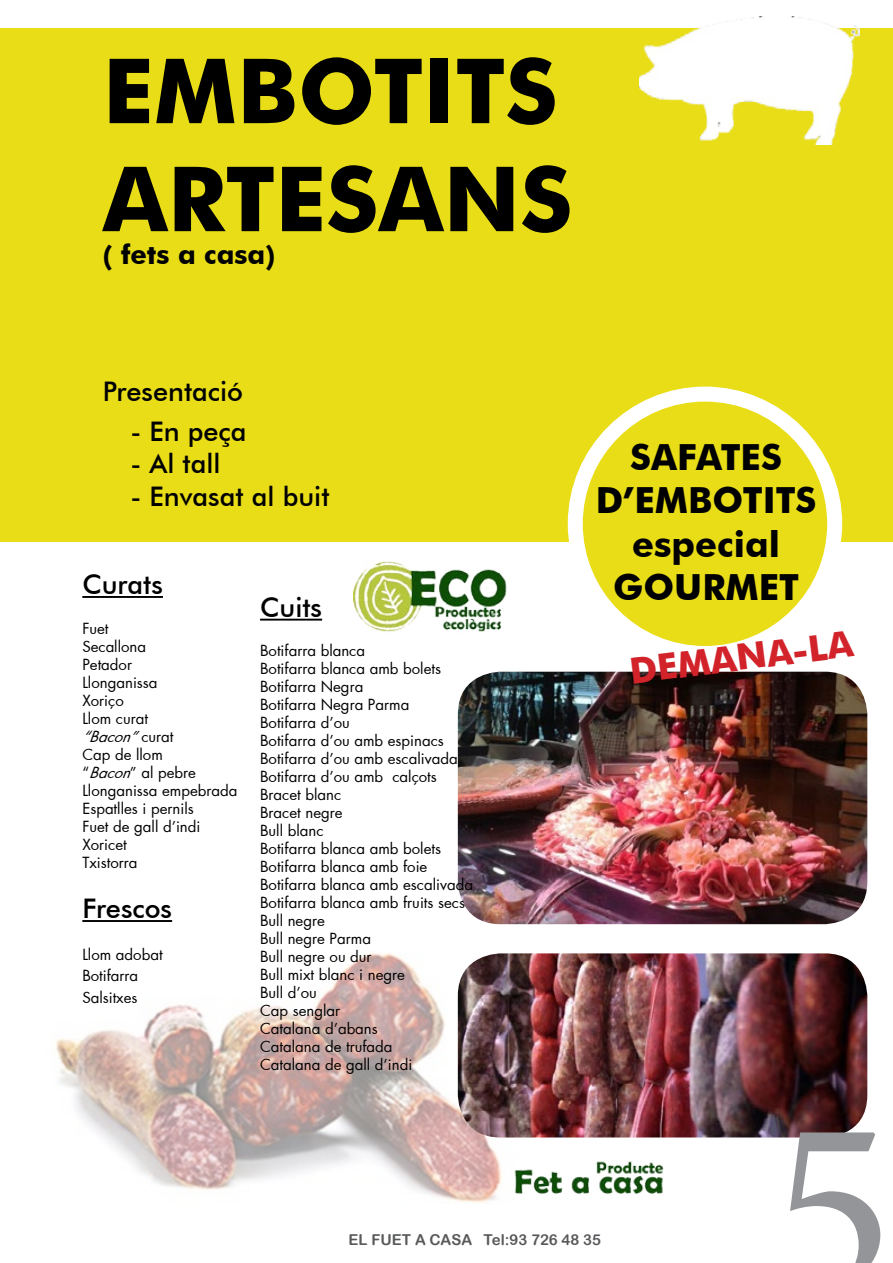
<style>
.page{position:relative;width:893px;height:1263px;background:#fff}
.page>*{position:absolute;margin:0;border:0;box-sizing:border-box;transform-origin:0 0}
.t1{font:258px "Minion Pro";color:#939598}
.t2{font:700 90px "Futura BT";color:#000}
.t3{font:700 36px "Futura BT";color:#000}
.t4{font:700 36px "Futura BT";color:#d2232a}
.t5{font:500 27px "Futura BT";color:#000}
.t6{font:700 27px "Futura BT";color:#000}
.t7{font:15px "Futura";color:#000}
.t8{font:15px "Arial Rounded MT Bold";color:#58595b}
.t9{font:italic 15px "Futura";color:#000}
.s1{font-style:normal}
.s2{font-style:italic}
</style>
<div class="page">
<img style="left:56px;top:953px;width:513px;height:250px">
<img style="left:458px;top:953px;width:409px;height:184px">
<img style="left:458px;top:672px;width:409px;height:252px">
<div style="left:0;top:28px;width:893px;height:514px;background:#e8dd17"></div>
<hr style="left:82px;top:596px;width:81px;height:2px;background:#000">
<div style="left:575px;top:394px;width:260px;height:259px;background:#e8dd17;border-radius:50%"></div>
<div style="left:568px;top:387px;width:274px;height:274px;border:15px solid #fff;border-radius:50%"></div>
<img style="left:639px;top:17px;width:220px;height:128px">
<hr style="left:260px;top:619px;width:62px;height:2px;background:#000">
<hr style="left:82px;top:920px;width:90px;height:2px;background:#000">
<img style="left:495px;top:1142px;width:169px;height:61px">
<img style="left:354px;top:561px;width:153px;height:71px">
<p class="t2" style="left:103px;top:36px;width:456px">EMBOTITS</p>
<p class="t2" style="left:103px;top:144px;width:471px">ARTESANS</p>
<p class="t6" style="left:103px;top:238px;width:174px">( fets a casa)</p>
<p class="t5" style="left:103px;top:375px;width:142px">Presentació</p>
<p class="t5" style="left:130px;top:415px;width:118px">- En peça</p>
<p class="t5" style="left:130px;top:447px;width:92px">- Al tall</p>
<p class="t5" style="left:130px;top:480px;width:201px">- Envasat al buit</p>
<p class="t5" style="left:82px;top:568px;width:82px">Curats</p>
<p class="t7" style="left:82px;top:618px;width:28px">Fuet</p>
<p class="t7" style="left:82px;top:636px;width:65px">Secallona</p>
<p class="t7" style="left:82px;top:654px;width:51px">Petador</p>
<p class="t7" style="left:82px;top:672px;width:77px">Llonganissa</p>
<p class="t7" style="left:82px;top:690px;width:43px">Xoriço</p>
<p class="t7" style="left:82px;top:708px;width:67px">Llom curat</p>
<p class="t9" style="left:82px;top:726px;width:93px">“Bacon”<span class="s1">c u r a t</span></p>
<p class="t7" style="left:82px;top:744px;width:82px">Cap de llom</p>
<p class="t7" style="left:82px;top:762px;width:115px">“<span class="s2">Bacon</span>” al pebre</p>
<p class="t7" style="left:82px;top:780px;width:157px">Llonganissa empebrada</p>
<p class="t7" style="left:82px;top:798px;width:113px">Espatlles i pernils</p>
<p class="t7" style="left:82px;top:816px;width:120px">Fuet de gall d’indi</p>
<p class="t7" style="left:82px;top:834px;width:46px">Xoricet</p>
<p class="t7" style="left:82px;top:852px;width:57px">Txistorra</p>
<p class="t5" style="left:82px;top:892px;width:91px">Frescos</p>
<p class="t7" style="left:82px;top:944px;width:82px">Llom adobat</p>
<p class="t7" style="left:82px;top:965px;width:57px">Botifarra</p>
<p class="t7" style="left:82px;top:987px;width:57px">Salsitxes</p>
<p class="t5" style="left:260px;top:591px;width:64px">Cuits</p>
<p class="t7" style="left:260px;top:640px;width:107px">Botifarra blanca</p>
<p class="t7" style="left:260px;top:658px;width:182px">Botifarra blanca amb bolets</p>
<p class="t7" style="left:260px;top:676px;width:105px">Botifarra Negra</p>
<p class="t7" style="left:260px;top:694px;width:151px">Botifarra Negra Parma</p>
<p class="t7" style="left:260px;top:712px;width:91px">Botifarra d’ou</p>
<p class="t7" style="left:260px;top:730px;width:185px">Botifarra d’ou amb espinacs</p>
<p class="t7" style="left:260px;top:748px;width:199px">Botifarra d’ou amb escalivada</p>
<p class="t7" style="left:260px;top:766px;width:178px">Botifarra d’ou amb calçots</p>
<p class="t7" style="left:260px;top:784px;width:83px">Bracet blanc</p>
<p class="t7" style="left:260px;top:802px;width:84px">Bracet negre</p>
<p class="t7" style="left:260px;top:820px;width:65px">Bull blanc</p>
<p class="t7" style="left:260px;top:838px;width:182px">Botifarra blanca amb bolets</p>
<p class="t7" style="left:260px;top:856px;width:169px">Botifarra blanca amb foie</p>
<p class="t7" style="left:260px;top:874px;width:214px">Botifarra blanca amb escalivada</p>
<p class="t7" style="left:260px;top:892px;width:206px">Botifarra blanca amb fruits secs</p>
<p class="t7" style="left:260px;top:910px;width:66px">Bull negre</p>
<p class="t7" style="left:260px;top:928px;width:112px">Bull negre Parma</p>
<p class="t7" style="left:260px;top:946px;width:113px">Bull negre ou dur</p>
<p class="t7" style="left:260px;top:964px;width:146px">Bull mixt blanc i negre</p>
<p class="t7" style="left:260px;top:982px;width:58px">Bull d’ou</p>
<p class="t7" style="left:260px;top:1000px;width:82px">Cap senglar</p>
<p class="t7" style="left:260px;top:1018px;width:119px">Catalana d’abans</p>
<p class="t7" style="left:260px;top:1036px;width:134px">Catalana de trufada</p>
<p class="t7" style="left:260px;top:1054px;width:154px">Catalana de gall d’indi</p>
<p class="t3" style="left:630px;top:435px;width:153px">SAFATES</p>
<p class="t3" style="left:596px;top:479px;width:222px">D’EMBOTITS</p>
<p class="t3" style="left:632px;top:522px;width:149px">especial</p>
<p class="t3" style="left:613px;top:565px;width:187px">GOURMET</p>
<p class="t4" style="left:627px;top:649px;width:226px;rotate:-7deg">DEMANA-LA</p>
<p class="t8" style="left:349px;top:1231px;width:254px">EL FUET A CASA Tel:93 726 48 35</p>
<p class="t1" style="left:769px;top:1038px;width:125px">5</p>
</div>
